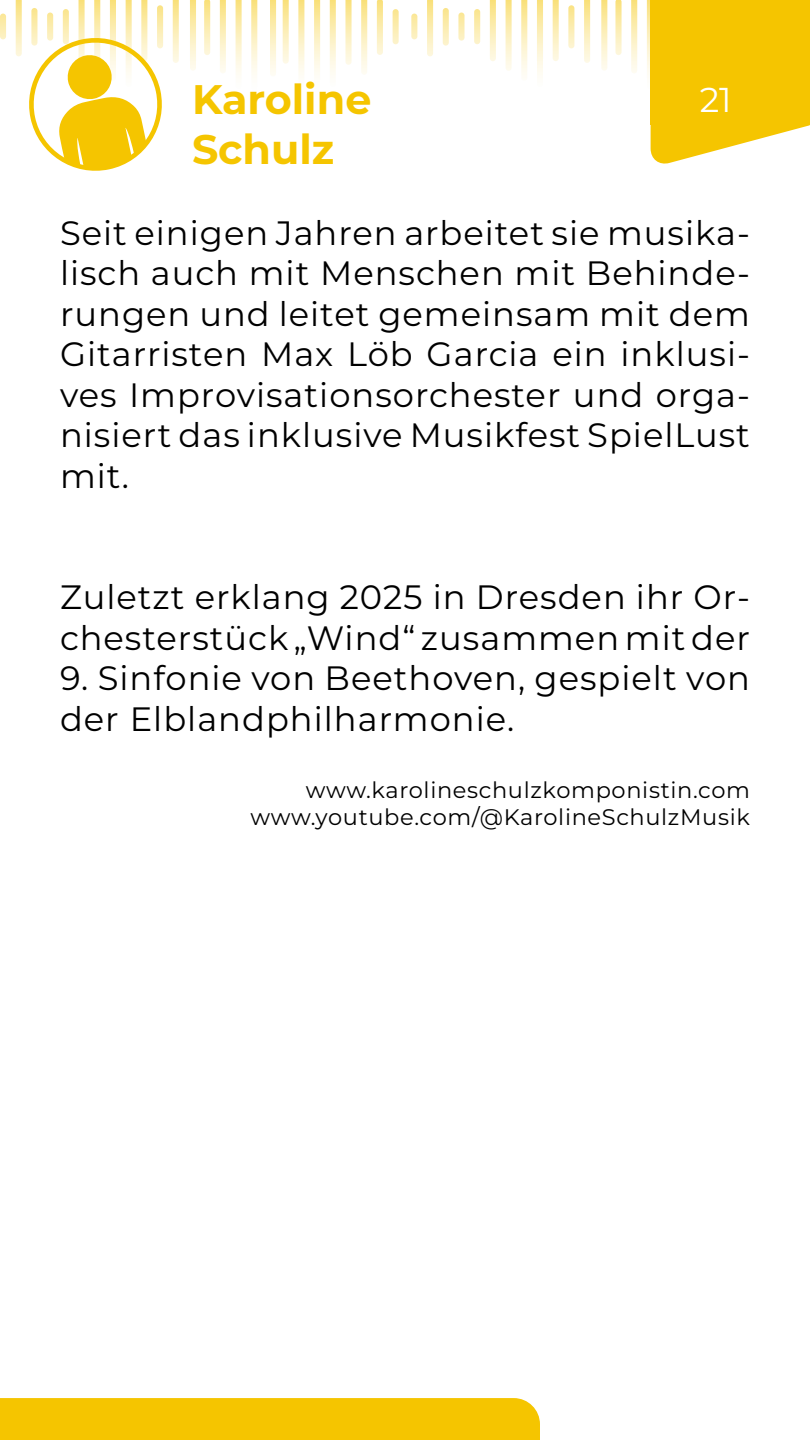
<style>
.page{position:relative;width:810px;height:1440px;background:#fff}
.page>*{position:absolute;margin:0;border:0;box-sizing:border-box;transform-origin:0 0}
.t1{font:700 41.25px/49.5px "Montserrat";color:#f5c500}
.t2{font:34.5px "Montserrat";color:#fff}
.t3{font:33.75px/40.5px "Montserrat";letter-spacing:.03em;color:#000}
.t4{font:22.5px/27px "Montserrat";letter-spacing:.03em;color:#000;text-align:right}
</style>
<div class="page">
<svg style="left:0;top:14px;width:6px;height:25px"></svg>
<svg style="left:190px;top:0;width:6px;height:70px"></svg>
<svg style="left:204px;top:0;width:6px;height:55px"></svg>
<svg style="left:220px;top:0;width:6px;height:73px"></svg>
<svg style="left:236px;top:0;width:6px;height:75px"></svg>
<svg style="left:251px;top:0;width:6px;height:75px"></svg>
<svg style="left:270px;top:0;width:6px;height:75px"></svg>
<svg style="left:283px;top:0;width:6px;height:64px"></svg>
<svg style="left:298px;top:0;width:6px;height:75px"></svg>
<svg style="left:314px;top:0;width:6px;height:75px"></svg>
<svg style="left:330px;top:0;width:6px;height:75px"></svg>
<svg style="left:345px;top:0;width:7px;height:65px"></svg>
<svg style="left:361px;top:0;width:6px;height:74px"></svg>
<svg style="left:377px;top:0;width:6px;height:55px"></svg>
<svg style="left:393px;top:9px;width:6px;height:35px"></svg>
<svg style="left:411px;top:14px;width:6px;height:25px"></svg>
<svg style="left:427px;top:0;width:6px;height:56px"></svg>
<svg style="left:443px;top:8px;width:6px;height:38px"></svg>
<svg style="left:458px;top:13px;width:7px;height:28px"></svg>
<svg style="left:474px;top:9px;width:6px;height:35px"></svg>
<svg style="left:490px;top:0;width:6px;height:61px"></svg>
<svg style="left:506px;top:0;width:6px;height:71px"></svg>
<svg style="left:521px;top:0;width:6px;height:75px"></svg>
<svg style="left:537px;top:0;width:6px;height:75px"></svg>
<svg style="left:553px;top:0;width:6px;height:61px"></svg>
<svg style="left:568px;top:5px;width:6px;height:43px"></svg>
<svg style="left:584px;top:0;width:6px;height:63px"></svg>
<svg style="left:601px;top:0;width:6px;height:70px"></svg>
<svg style="left:615px;top:0;width:7px;height:55px"></svg>
<svg style="left:631px;top:0;width:6px;height:73px"></svg>
<svg style="left:16px;top:0;width:163px;height:171px"></svg>
<svg style="left:647px;top:0;width:163px;height:164px;background:#f6cc1f"></svg>
<div style="left:0;top:1398px;width:540px;height:42px;background:#f5c500"></div>
<p class="t1" style="left:192px;top:74px;width:181px">Karoline<br>Schulz</p>
<p class="t2" style="left:700px;top:76px;width:34px">21</p>
<p class="t3" style="left:60px;top:212px;width:692px;text-align:justify">Seit einigen Jahren arbeitet sie musika&shy;lisch auch mit Menschen mit Behinde&shy;rungen und leitet gemeinsam mit dem Gitarristen Max Löb Garcia ein inklusi&shy;ves Improvisationsorchester und orga&shy;nisiert das inklusive Musikfest SpielLust mit.</p>
<p class="t3" style="left:60px;top:576px;width:692px">Zuletzt erklang 2025 in Dresden ihr Or&shy;chesterstück „Wind“ zusammen mit der</p>
<p class="t3" style="left:60px;top:657px;width:692px">9. Sinfonie von Beethoven, gespielt von der Elblandphilharmonie.</p>
<p class="t4" style="left:251px;top:776px;width:501px">www.karolineschulzkomponistin.com www.youtube.com/@KarolineSchulzMusik</p>
</div>
